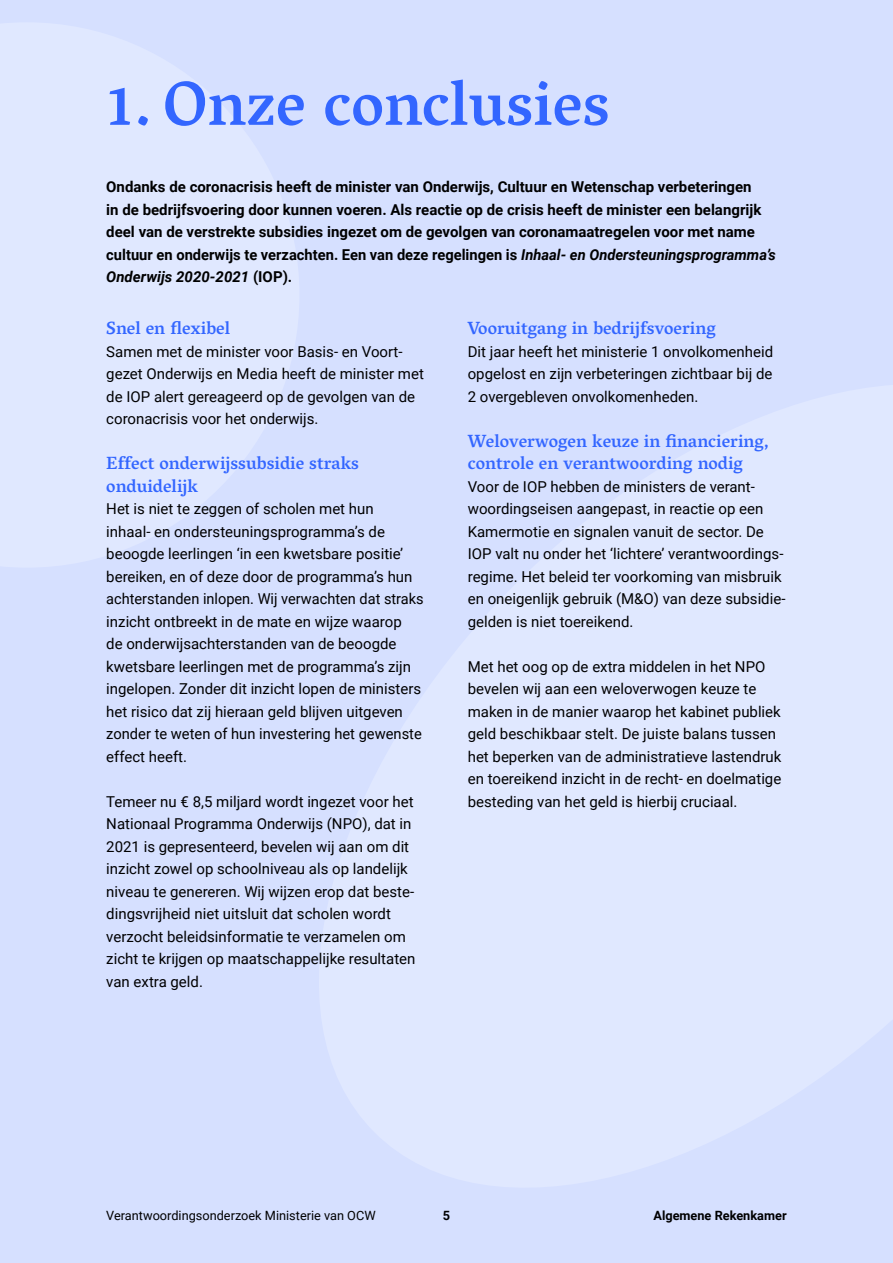
<style>
.page{position:relative;width:893px;height:1263px;background:#d6e0ff}
.page>*{position:absolute;margin:0;border:0;box-sizing:border-box;transform-origin:0 0}
.c-kop_h2{font:500 63px "Vesper Libre";color:#36f}
.c-alineakop_H3{font:500 18px/22.5px "Vesper Libre";color:#36f}
.c-tekst{font:15px/22.5px "Roboto";color:#000}
.c-intro{font:700 15px/22.5px "Roboto";color:#000}
.t1{font:12.75px "Roboto";color:#000}
.t2{font:700 12.75px "Roboto";color:#000}
.s1{font-style:italic}
</style>
<div class="page">
<h2 class="c-kop_h2" style="left:106px;top:66px;width:505px">1. Onze conclusies</h2>
<p class="c-intro" style="left:106px;top:175px;width:671px">Ondanks de coronacrisis heeft de minister van Onderwijs, Cultuur en Wetenschap verbeteringen<br>in de bedrijfsvoering door kunnen voeren. Als reactie op de crisis heeft de minister een belangrijk deel van de verstrekte subsidies ingezet om de gevolgen van coronamaatregelen voor met name cultuur en onderwijs te verzachten. Een van deze regelingen is <span class="s1">Inhaal- en Ondersteuningsprogramma’s Onderwijs 2020-2021</span> (IOP).</p>
<h3 class="c-alineakop_H3" style="left:106px;top:317px;width:125px">Snel en flexibel</h3>
<p class="c-tekst" style="left:106px;top:340px;width:319px">Samen met de minister voor Basis- en Voort&shy;gezet Onderwijs en Media heeft de minister met de IOP alert gereageerd op de gevolgen van de coronacrisis voor het onderwijs.</p>
<h3 class="c-alineakop_H3" style="left:106px;top:452px;width:254px">Effect onderwijssubsidie straks onduidelijk</h3>
<p class="c-tekst" style="left:106px;top:497px;width:319px">Het is niet te zeggen of scholen met hun<br>inhaal- en ondersteuningsprogramma’s de beoogde leerlingen ‘in een kwetsbare positie’ bereiken, en of deze door de programma’s hun achterstanden inlopen. Wij verwachten dat straks inzicht ontbreekt in de mate en wijze waarop<br>de onderwijsachterstanden van de beoogde kwetsbare leerlingen met de programma’s zijn ingelopen. Zonder dit inzicht lopen de ministers het risico dat zij hieraan geld blijven uitgeven zonder te weten of hun investering het gewenste effect heeft.</p>
<p class="c-tekst" style="left:106px;top:790px;width:311px">Temeer nu € 8,5 miljard wordt ingezet voor het Nationaal Programma Onderwijs (NPO), dat in 2021 is gepresenteerd, bevelen wij aan om dit inzicht zowel op schoolniveau als op landelijk niveau te genereren. Wij wijzen erop dat beste&shy;dingsvrijheid niet uitsluit dat scholen wordt verzocht beleidsinformatie te verzamelen om zicht te krijgen op maatschappelijke resultaten van extra geld.</p>
<h3 class="c-alineakop_H3" style="left:468px;top:317px;width:250px">Vooruitgang in bedrijfsvoering</h3>
<p class="c-tekst" style="left:468px;top:340px;width:307px;text-align:justify">Dit jaar heeft het ministerie 1 onvolkomenheid opgelost en zijn verbeteringen zichtbaar bij de 2 overgebleven onvolkomenheden.</p>
<h3 class="c-alineakop_H3" style="left:468px;top:429px;width:303px">Weloverwogen keuze in financiering, controle en verantwoording nodig</h3>
<p class="c-tekst" style="left:468px;top:475px;width:319px">Voor de IOP hebben de ministers de verant&shy;woordingseisen aangepast, in reactie op een Kamermotie en signalen vanuit de sector. De IOP valt nu onder het ‘lichtere’ verantwoordings&shy;regime. Het beleid ter voorkoming van misbruik en oneigenlijk gebruik (M&amp;O) van deze subsidie&shy;gelden is niet toereikend.</p>
<p class="c-tekst" style="left:468px;top:655px;width:315px">Met het oog op de extra middelen in het NPO bevelen wij aan een weloverwogen keuze te maken in de manier waarop het kabinet publiek geld beschikbaar stelt. De juiste balans tussen het beperken van de administratieve lastendruk en toereikend inzicht in de recht- en doelmatige besteding van het geld is hierbij cruciaal.</p>
<p class="t1" style="left:106px;top:1207px;width:271px">Verantwoordingsonderzoek Ministerie van OCW</p>
<p class="t2" style="left:443px;top:1207px;width:9px">5</p>
<p class="t2" style="left:653px;top:1207px;width:135px">Algemene Rekenkamer</p>
</div>
